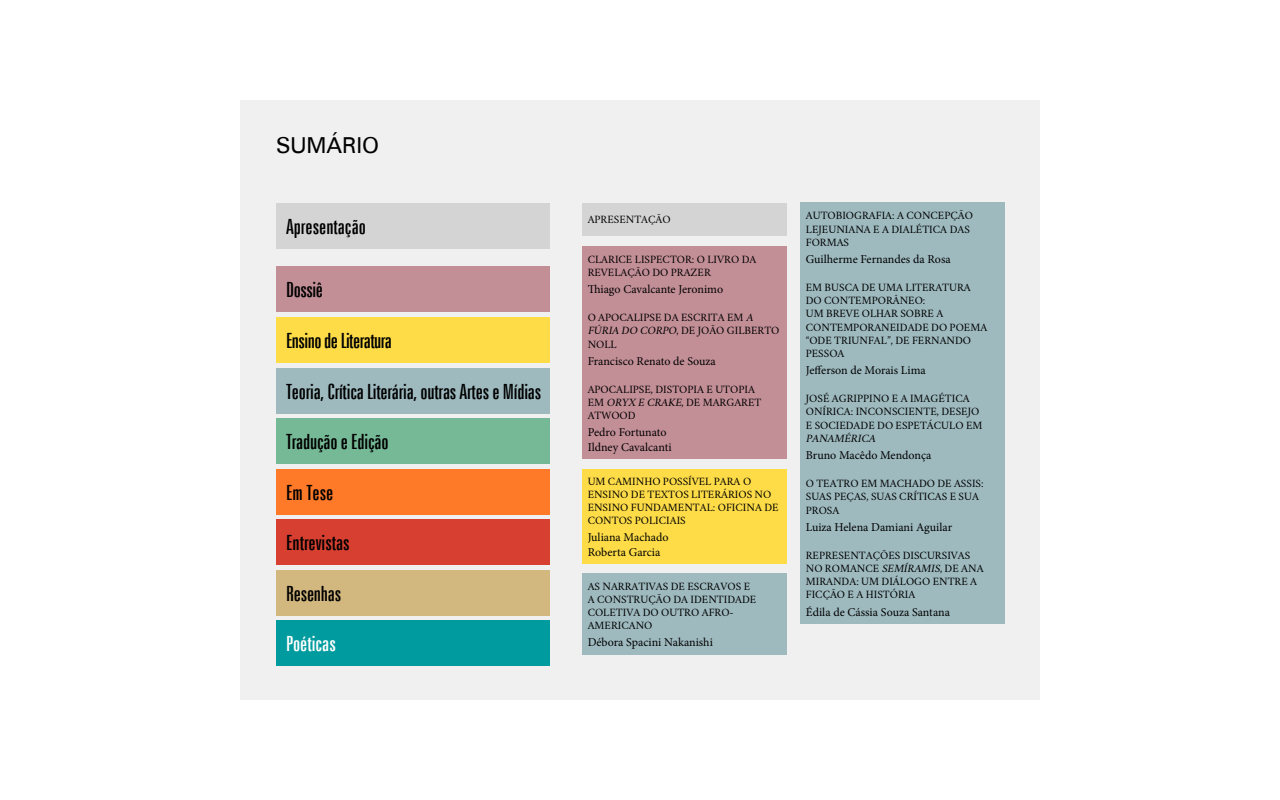
<style>
.page{position:relative;width:1280px;height:800px;background:#fff}
.page>*{position:absolute;margin:0;border:0;box-sizing:border-box;transform-origin:0 0}
.t1{font:22px "Zurich BT";color:#000}
.t2{font:extra-condensed 21px "Zurich BT";letter-spacing:-.01em;color:#000}
.t3{font:extra-condensed 21px "Zurich BT";color:#fff}
.t4{font:12px/14.4px "Minion Pro";color:#000}
.t5{font:11px/13.2px "Crimson";color:#000}
.t6{font:italic 11px "Crimson";color:#000}
.s1{font-style:italic}
</style>
<div class="page">
<div style="left:240px;top:100px;width:800px;height:600px;background:#f0f0f0"></div>
<div style="left:582px;top:246px;width:205px;height:213px;background:#c38f97"></div>
<div style="left:582px;top:203px;width:205px;height:32px;background:#d4d4d4"></div>
<div style="left:276px;top:203px;width:274px;height:46px;background:#d4d4d4"></div>
<div style="left:582px;top:469px;width:205px;height:94px;background:#fddc48"></div>
<div style="left:276px;top:266px;width:274px;height:46px;background:#c38f97"></div>
<div style="left:276px;top:418px;width:274px;height:46px;background:#75b996"></div>
<div style="left:276px;top:519px;width:274px;height:46px;background:#d74030"></div>
<div style="left:276px;top:570px;width:274px;height:46px;background:#d2b77e"></div>
<div style="left:276px;top:620px;width:274px;height:46px;background:#009b9f"></div>
<div style="left:276px;top:469px;width:274px;height:46px;background:#ff7a28"></div>
<div style="left:276px;top:317px;width:274px;height:46px;background:#fddc48"></div>
<div style="left:276px;top:368px;width:274px;height:46px;background:#9ebabf"></div>
<div style="left:800px;top:203px;width:205px;height:421px;background:#9ebabf"></div>
<div style="left:582px;top:573px;width:205px;height:82px;background:#9ebabf"></div>
<h1 class="t1" style="left:276px;top:132px;width:105px">SUMÁRIO</h1>
<h2 class="t2" style="left:286px;top:214px;width:81px">Apresentação</h2>
<h2 class="t2" style="left:286px;top:278px;width:39px">Dossiê</h2>
<h2 class="t2" style="left:286px;top:329px;width:108px">Ensino de Literatura</h2>
<h2 class="t2" style="left:286px;top:379px;width:257px">Teoria, Crítica Literária, outras Artes e Mídias</h2>
<h2 class="t2" style="left:286px;top:430px;width:104px">Tradução e Edição</h2>
<h2 class="t2" style="left:286px;top:480px;width:49px">Em Tese</h2>
<h2 class="t2" style="left:286px;top:531px;width:65px">Entrevistas</h2>
<h2 class="t2" style="left:286px;top:581px;width:57px">Resenhas</h2>
<h2 class="t3" style="left:286px;top:632px;width:51px">Poéticas</h2>
<p class="t5" style="left:588px;top:212px;width:85px">APRESENTAÇÃO</p>
<p class="t5" style="left:588px;top:252px;width:170px">CLARICE LISPECTOR: O LIVRO DA<br>REVELAÇÃO DO PRAZER</p>
<p class="t4" style="left:588px;top:282px;width:137px">Thiago Cavalcante Jeronimo</p>
<p class="t5" style="left:588px;top:310px;width:193px">O APOCALIPSE DA ESCRITA EM <span class="s1">A<br>FÚRIA DO CORPO</span>, DE JOÃO GILBERTO<br>NOLL</p>
<p class="t4" style="left:588px;top:354px;width:130px">Francisco Renato de Souza</p>
<p class="t5" style="left:588px;top:382px;width:175px">APOCALIPSE, DISTOPIA E UTOPIA<br>EM <span class="s1">ORYX E CRAKE</span>, DE MARGARET<br>ATWOOD</p>
<p class="t4" style="left:588px;top:425px;width:86px">Pedro Fortunato<br>Ildney Cavalcanti</p>
<p class="t5" style="left:588px;top:474px;width:192px">UM CAMINHO POSSÍVEL PARA O<br>ENSINO DE TEXTOS LITERÁRIOS NO<br>ENSINO FUNDAMENTAL: OFICINA DE<br>CONTOS POLICIAIS</p>
<p class="t4" style="left:588px;top:530px;width:82px">Juliana Machado<br>Roberta Garcia</p>
<p class="t5" style="left:588px;top:579px;width:170px">AS NARRATIVAS DE ESCRAVOS E<br>A CONSTRUÇÃO DA IDENTIDADE<br>COLETIVA DO OUTRO AFRO-<br>AMERICANO</p>
<p class="t4" style="left:588px;top:635px;width:127px">Débora Spacini Nakanishi</p>
<p class="t5" style="left:806px;top:208px;width:169px">AUTOBIOGRAFIA: A CONCEPÇÃO<br>LEJEUNIANA E A DIALÉTICA DAS<br>FORMAS</p>
<p class="t4" style="left:806px;top:252px;width:146px">Guilherme Fernandes da Rosa</p>
<p class="t5" style="left:806px;top:280px;width:183px">EM BUSCA DE UMA LITERATURA<br>DO CONTEMPORÂNEO:<br>UM BREVE OLHAR SOBRE A<br>CONTEMPORANEIDADE DO POEMA “ODE TRIUNFAL”, DE FERNANDO<br>PESSOA</p>
<p class="t4" style="left:806px;top:363px;width:121px">Jefferson de Morais Lima</p>
<p class="t5" style="left:806px;top:391px;width:178px">JOSÉ AGRIPPINO E A IMAGÉTICA<br>ONÍRICA: INCONSCIENTE, DESEJO<br>E SOCIEDADE DO ESPETÁCULO EM</p>
<p class="t6" style="left:806px;top:431px;width:73px">PANAMÉRICA</p>
<p class="t4" style="left:806px;top:448px;width:127px">Bruno Macêdo Mendonça</p>
<p class="t5" style="left:806px;top:476px;width:179px">O TEATRO EM MACHADO DE ASSIS:<br>SUAS PEÇAS, SUAS CRÍTICAS E SUA<br>PROSA</p>
<p class="t4" style="left:806px;top:520px;width:148px">Luiza Helena Damiani Aguilar</p>
<p class="t5" style="left:806px;top:548px;width:179px">REPRESENTAÇÕES DISCURSIVAS<br>NO ROMANCE <span class="s1">SEMÍRAMIS</span>, DE ANA<br>MIRANDA: UM DIÁLOGO ENTRE A<br>FICÇÃO E A HISTÓRIA</p>
<p class="t4" style="left:806px;top:605px;width:146px">Édila de Cássia Souza Santana</p>
</div>
